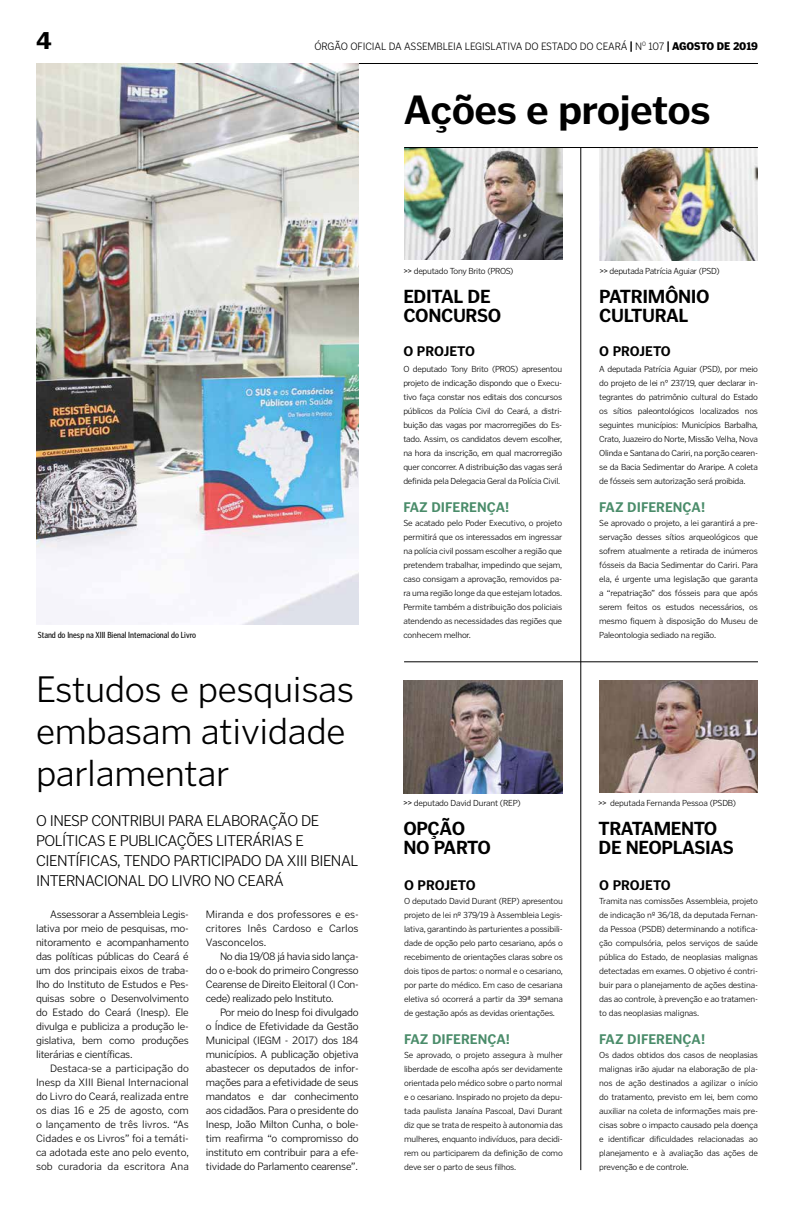
<style>
.page{position:relative;width:794px;height:1219px;background:#fff}
.page>*{position:absolute;margin:0;border:0;box-sizing:border-box;transform-origin:0 0}
.t1{font:700 41px "Poynter Gothic Text";letter-spacing:-.02em;color:#000}
.t2{font:300 38px/42px "Poynter Gothic Text";letter-spacing:-.01em;color:#000}
.t3{font:900 24px "Poynter Gothic Text";color:#000}
.t4{font:700 19px/19px "Poynter Gothic Text";letter-spacing:-.02em;color:#000}
.t5{font:300 16px/20px "Poynter Gothic Text";letter-spacing:-.03em;color:#000}
.t6{font:700 14px "Poynter Gothic Text";color:#4a8c6a}
.t7{font:700 14px "Poynter Gothic Text";letter-spacing:-.005em;color:#000}
.t8{font:300 11px/14px "Poynter Gothic Text";letter-spacing:-.02em;color:#000;text-align:justify}
.t9{font:300 9px/14px "Poynter Gothic Text";letter-spacing:-.02em;color:#000;text-align:justify}
.t10{font:9px "Poynter Gothic Text Cond";color:#000}
.s1{font-weight:900}
.s2{font-family:"Poynter Gothic Text Cond";font-weight:400}
.s3{font-family:"Poynter Gothic Text Cond";font-weight:400;font-size:9.5px}
</style>
<div class="page">
<hr style="left:36px;top:63px;width:722px;height:1px;background:#000">
<img style="left:404px;top:148px;width:159px;height:111px">
<img style="left:403px;top:680px;width:159px;height:113px">
<img style="left:599px;top:148px;width:159px;height:112px">
<img style="left:599px;top:680px;width:159px;height:112px">
<img style="left:36px;top:63px;width:323px;height:561px">
<hr style="left:404px;top:147px;width:354px;height:1px;background:#000">
<hr style="left:580px;top:147px;width:1px;height:1023px;background:#000">
<hr style="left:404px;top:662px;width:354px;height:1px;background:#000">
<h3 class="t3" style="left:36px;top:27px;width:17px">4</h3>
<p class="t10" style="left:38px;top:630px;width:160px">Stand do Inesp na XIII Bienal Internacional do Livro</p>
<p class="t8" style="left:314px;top:39px;width:445px">ÓRGÃO OFICIAL DA ASSEMBLEIA LEGISLATIVA DO ESTADO DO CEARÁ <span class="s1">|</span> N<sup>0</sup> 107 <span class="s1">| AGOSTO DE 2019</span></p>
<h1 class="t1" style="left:404px;top:87px;width:308px">Ações e projetos</h1>
<p class="t9" style="left:404px;top:264px;width:111px"><span class="s2">&gt;&gt;</span> deputado Tony Brito (PROS)</p>
<p class="t9" style="left:600px;top:264px;width:121px"><span class="s2">&gt;&gt;</span> deputada Patrícia Aguiar (PSD)</p>
<h3 class="t4" style="left:403px;top:287px;width:99px">EDITAL DE<br>CONCURSO</h3>
<h3 class="t4" style="left:599px;top:287px;width:112px">PATRIMÔNIO<br>CULTURAL</h3>
<h3 class="t7" style="left:403px;top:344px;width:73px">O PROJETO</h3>
<p class="t9" style="left:403px;top:362px;width:160px">O deputado Tony Brito (PROS) apresentou projeto de indicação dispondo que o Execu&shy;tivo faça constar nos editais dos concursos públicos da Polícia Civil do Ceará, a distri&shy;buição das vagas por macrorregiões do Es&shy;tado. Assim, os candidatos devem escolher, na hora da inscrição, em qual macrorregião quer concorrer. A distribuição das vagas será definida pela Delegacia Geral da Polícia Civil.</p>
<h3 class="t6" style="left:403px;top:499px;width:107px">FAZ DIFERENÇA!</h3>
<p class="t9" style="left:403px;top:516px;width:160px">Se acatado pelo Poder Executivo, o projeto permitirá que os interessados em ingressar na polícia civil possam escolher a região que pretendem trabalhar, impedindo que sejam, caso consigam a aprovação, removidos pa&shy;ra uma região longe da que estejam lotados.<br>Permite também a distribuição dos policiais atendendo as necessidades das regiões que conhecem melhor.</p>
<h3 class="t7" style="left:599px;top:344px;width:73px">O PROJETO</h3>
<p class="t9" style="left:599px;top:362px;width:160px">A deputada Patrícia Aguiar (PSD), por meio do projeto de lei n° 237/19, quer declarar in&shy;tegrantes do patrimônio cultural do Estado os sítios paleontológicos localizados nos seguintes municípios: Municípios Barbalha, Crato, Juazeiro do Norte, Missão Velha, Nova Olinda e Santana do Cariri, na porção cearen&shy;se da Bacia Sedimentar do Araripe. A coleta de fósseis sem autorização será proibida.</p>
<h3 class="t6" style="left:599px;top:499px;width:107px">FAZ DIFERENÇA!</h3>
<p class="t9" style="left:599px;top:516px;width:160px">Se aprovado o projeto, a lei garantirá a pre&shy;servação desses sítios arqueológicos que sofrem atualmente a retirada de inúmeros fósseis da Bacia Sedimentar do Cariri. Para ela, é urgente uma legislação que garanta a “repatriação” dos fósseis para que após serem feitos os estudos necessários, os mesmo fiquem à disposição do Museu de Paleontologia sediado na região.</p>
<h2 class="t2" style="left:36px;top:669px;width:320px">Estudos e pesquisas embasam atividade parlamentar</h2>
<h3 class="t5" style="left:36px;top:811px;width:324px">O INESP CONTRIBUI PARA ELABORAÇÃO DE POLÍTICAS E PUBLICAÇÕES LITERÁRIAS E CIENTÍFICAS, TENDO PARTICIPADO DA XIII BIENAL INTERNACIONAL DO LIVRO NO CEARÁ</h3>
<p class="t8" style="left:36px;top:907px;width:154px;text-indent:14px">Assessorar a Assembleia Legis&shy;lativa por meio de pesquisas, mo&shy;nitoramento e acompanhamento das políticas públicas do Ceará é um dos principais eixos de traba&shy;lho do Instituto de Estudos e Pes&shy;quisas sobre o Desenvolvimento do Estado do Ceará (Inesp). Ele divulga e publiciza a produção le&shy;gislativa, bem como produções literárias e científicas.</p>
<p class="t8" style="left:36px;top:1061px;width:154px;text-indent:14px">Destaca-se a participação do Inesp da XIII Bienal Internacional do Livro do Ceará, realizada entre os dias 16 e 25 de agosto, com o lançamento de três livros. “As Cidades e os Livros” foi a temáti&shy;ca adotada este ano pelo evento, sob curadoria da escritora Ana</p>
<p class="t8" style="left:206px;top:907px;width:154px">Miranda e dos professores e es&shy;critores Inês Cardoso e Carlos Vasconcelos.</p>
<p class="t8" style="left:206px;top:949px;width:154px;text-indent:14px">No dia 19/08 já havia sido lança&shy;do o e-book do primeiro Congresso Cearense de Direito Eleitoral (I Con&shy;cede) realizado pelo Instituto.</p>
<p class="t8" style="left:206px;top:1005px;width:154px;text-indent:14px">Por meio do Inesp foi divulgado o Índice de Efetividade da Gestão Municipal (IEGM - 2017) dos 184 municípios. A publicação objetiva abastecer os deputados de infor&shy;mações para a efetividade de seus mandatos e dar conhecimento aos cidadãos. Para o presidente do Inesp, João Milton Cunha, o bole&shy;tim reafirma “o compromisso do instituto em contribuir para a efe&shy;tividade do Parlamento cearense”.</p>
<p class="t9" style="left:403px;top:796px;width:119px"><span class="s3">&gt;&gt;</span> deputado David Durant (REP)</p>
<p class="t9" style="left:598px;top:796px;width:139px"><span class="s2">&gt;&gt;</span> deputada Fernanda Pessoa (PSDB)</p>
<h3 class="t4" style="left:403px;top:819px;width:89px">OPÇÃO<br>NO PARTO</h3>
<h3 class="t4" style="left:598px;top:819px;width:137px">TRATAMENTO<br>DE NEOPLASIAS</h3>
<h3 class="t7" style="left:404px;top:877px;width:73px">O PROJETO</h3>
<p class="t9" style="left:404px;top:894px;width:160px">O deputado David Durant (REP) apresentou projeto de lei nº 379/19 à Assembleia Legis&shy;lativa, garantindo às parturientes a possibili&shy;dade de opção pelo parto cesariano, após o recebimento de orientações claras sobre os dois tipos de partos: o normal e o cesariano, por parte do médico. Em caso de cesariana eletiva só ocorrerá a partir da 39ª semana de gestação após as devidas orientações.</p>
<h3 class="t6" style="left:404px;top:1031px;width:107px">FAZ DIFERENÇA!</h3>
<p class="t9" style="left:404px;top:1048px;width:160px">Se aprovado, o projeto assegura à mulher liberdade de escolha após ser devidamente orientada pelo médico sobre o parto normal e o cesariano. Inspirado no projeto da depu&shy;tada paulista Janaína Pascoal, Davi Durant diz que se trata de respeito à autonomia das mulheres, enquanto indivíduos, para decidi&shy;rem ou participarem da definição de como deve ser o parto de seus filhos.</p>
<h3 class="t7" style="left:599px;top:877px;width:73px">O PROJETO</h3>
<p class="t9" style="left:599px;top:894px;width:160px">Tramita nas comissões Assembleia, projeto de indicação nº 36/18, da deputada Fernan&shy;da Pessoa (PSDB) determinando a notifica&shy;ção compulsória, pelos serviços de saúde pública do Estado, de neoplasias malignas detectadas em exames. O objetivo é contri&shy;buir para o planejamento de ações destina&shy;das ao controle, à prevenção e ao tratamen&shy;to das neoplasias malignas.</p>
<h3 class="t6" style="left:599px;top:1031px;width:107px">FAZ DIFERENÇA!</h3>
<p class="t9" style="left:599px;top:1048px;width:160px">Os dados obtidos dos casos de neoplasias malignas irão ajudar na elaboração de pla&shy;nos de ação destinados a agilizar o início do tratamento, previsto em lei, bem como auxiliar na coleta de informações mais pre&shy;cisas sobre o impacto causado pela doença e identificar dificuldades relacionadas ao planejamento e à avaliação das ações de prevenção e de controle.</p>
</div>
